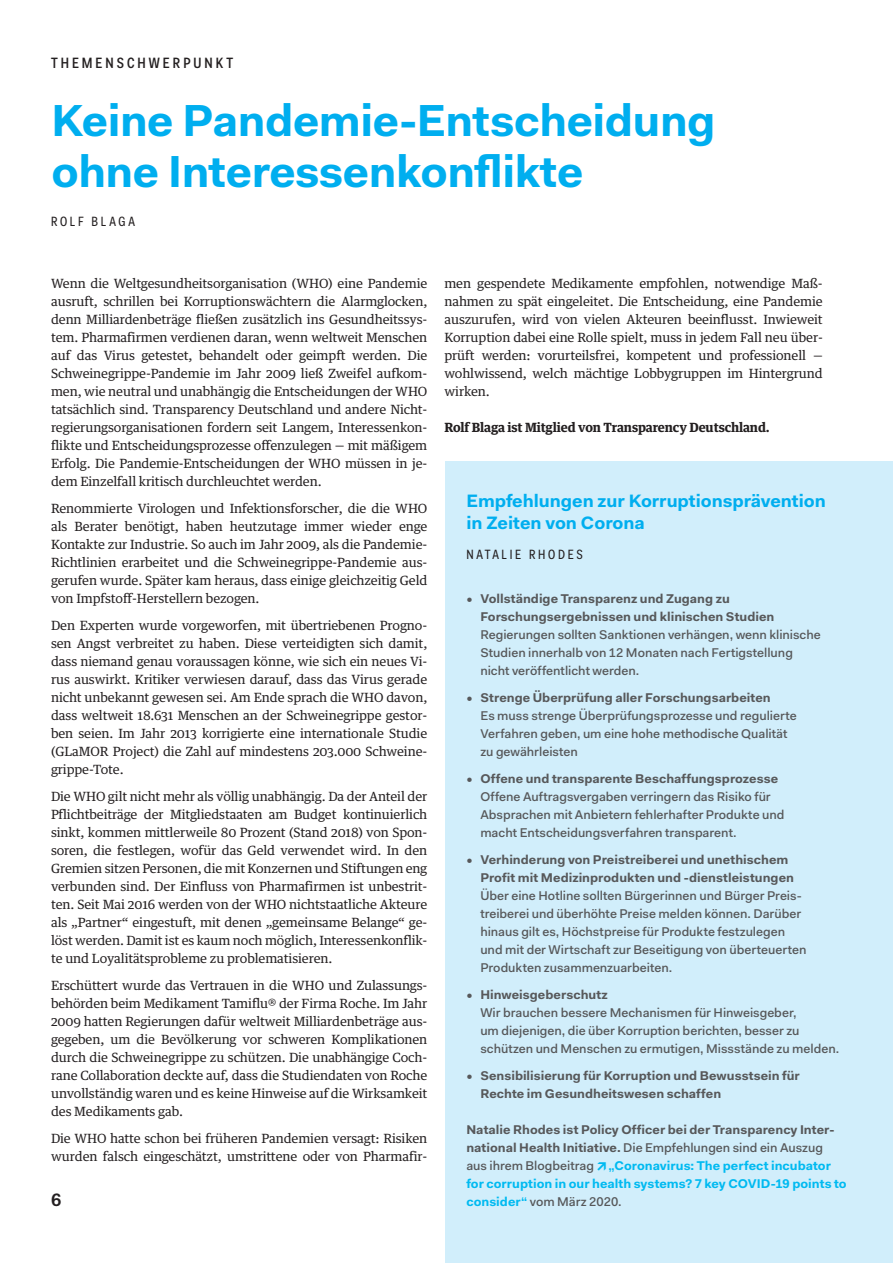
<style>
.page{position:relative;width:893px;height:1263px;background:#fff}
.page>*{position:absolute;margin:0;border:0;box-sizing:border-box;transform-origin:0 0}
.t1{font:700 45px/51px "Fakt Pro";letter-spacing:-.01em;color:#00aeef}
.t2{font:700 18px/22.5px "Fakt Pro";letter-spacing:-.005em;color:#00aeef}
.t3{font:600 18px "Fakt Pro";color:#231f20}
.t4{font:500 15px "Fakt Con Pro";letter-spacing:.2em;color:#231f20}
.t5{font:13.5px "Fakt Con Pro";letter-spacing:.2em;color:#231f20}
.t6{font:12.75px/18px "Guardian Text Egyp";letter-spacing:-.01em;color:#231f20;text-align:justify}
.t7{font:500 12.75px/18px "Fakt Pro";color:#57585a}
.t8{font:700 12.75px/18px "Fakt Pro";color:#57585a}
.t9{font:700 12.75px/18px "Fakt Pro";color:#00baf1}
.t10{font:700 12.75px "Guardian Text Egyp";letter-spacing:-.01em;color:#231f20}
.s1{color:#57585a}
.s2{font-weight:500;color:#57585a}
</style>
<div class="page">
<div style="left:445px;top:461px;width:448px;height:802px;background:#d1eefb"></div>
<p class="t4" style="left:51px;top:53px;width:184px">THEMENSCHWERPUNKT</p>
<h1 class="t1" style="left:51px;top:95px;width:666px">Keine Pandemie-Entscheidung ohne Interessenkonflikte</h1>
<p class="t5" style="left:51px;top:212px;width:86px">ROLF BLAGA</p>
<p class="t6" style="left:51px;top:273px;width:378px">Wenn die Weltgesundheitsorganisation (WHO) eine Pandemie ausruft, schrillen bei Korruptionswächtern die Alarmglocken, denn Milliardenbeträge fließen zusätzlich ins Gesundheitssys&shy;tem. Pharmafirmen verdienen daran, wenn weltweit Menschen auf das Virus getestet, behandelt oder geimpft werden. Die Schweinegrippe-Pandemie im Jahr 2009 ließ Zweifel aufkom&shy;men, wie neutral und unabhängig die Entscheidungen der WHO tatsächlich sind. Transparency Deutschland und andere Nicht&shy;regierungsorganisationen fordern seit Langem, Interessenkon&shy;flikte und Entscheidungsprozesse offenzulegen — mit mäßigem Erfolg. Die Pandemie-Entscheidungen der WHO müssen in je&shy;dem Einzelfall kritisch durchleuchtet werden.</p>
<p class="t6" style="left:51px;top:498px;width:378px">Renommierte Virologen und Infektionsforscher, die die WHO als Berater benötigt, haben heutzutage immer wieder enge Kontakte zur Industrie. So auch im Jahr 2009, als die Pandemie-Richtlinien erarbeitet und die Schweinegrippe-Pandemie aus&shy;gerufen wurde. Später kam heraus, dass einige gleichzeitig Geld von Impfstoff-Herstellern bezogen.</p>
<p class="t6" style="left:51px;top:615px;width:378px">Den Experten wurde vorgeworfen, mit übertriebenen Progno&shy;sen Angst verbreitet zu haben. Diese verteidigten sich damit, dass niemand genau voraussagen könne, wie sich ein neues Vi&shy;rus auswirkt. Kritiker verwiesen darauf, dass das Virus gerade nicht unbekannt gewesen sei. Am Ende sprach die WHO davon, dass weltweit 18.631 Menschen an der Schweinegrippe gestor&shy;ben seien. Im Jahr 2013 korrigierte eine internationale Studie (GLaMOR Project) die Zahl auf mindestens 203.000 Schweine&shy;grippe-Tote.</p>
<p class="t6" style="left:51px;top:786px;width:378px">Die WHO gilt nicht mehr als völlig unabhängig. Da der Anteil der Pflichtbeiträge der Mitgliedstaaten am Budget kontinuierlich sinkt, kommen mittlerweile 80 Prozent (Stand 2018) von Spon&shy;soren, die festlegen, wofür das Geld verwendet wird. In den Gremien sitzen Personen, die mit Konzernen und Stiftungen eng verbunden sind. Der Einfluss von Pharmafirmen ist unbestrit&shy;ten. Seit Mai 2016 werden von der WHO nichtstaatliche Akteure als „Partner“ eingestuft, mit denen „gemeinsame Belange“ ge&shy;löst werden. Damit ist es kaum noch möglich, Interessenkonflik&shy;te und Loyalitätsprobleme zu problematisieren.</p>
<p class="t6" style="left:51px;top:975px;width:378px">Erschüttert wurde das Vertrauen in die WHO und Zulassungs&shy;behörden beim Medikament Tamiflu® der Firma Roche. Im Jahr 2009 hatten Regierungen dafür weltweit Milliardenbeträge aus&shy;gegeben, um die Bevölkerung vor schweren Komplikationen durch die Schweinegrippe zu schützen. Die unabhängige Coch&shy;rane Collaboration deckte auf, dass die Studiendaten von Roche unvollständig waren und es keine Hinweise auf die Wirksamkeit des Medikaments gab.</p>
<p class="t6" style="left:51px;top:1128px;width:378px">Die WHO hatte schon bei früheren Pandemien versagt: Risiken wurden falsch eingeschätzt, umstrittene oder von Pharmafir-</p>
<h2 class="t3" style="left:51px;top:1188px;width:12px">6</h2>
<p class="t6" style="left:444px;top:273px;width:380px">men gespendete Medikamente empfohlen, notwendige Maß&shy;nahmen zu spät eingeleitet. Die Entscheidung, eine Pandemie auszurufen, wird von vielen Akteuren beeinflusst. Inwieweit Korruption dabei eine Rolle spielt, muss in jedem Fall neu über&shy;prüft werden: vorurteilsfrei, kompetent und professionell — wohlwissend, welch mächtige Lobbygruppen im Hintergrund wirken.</p>
<p class="t10" style="left:444px;top:417px;width:327px">Rolf Blaga ist Mitglied von Transparency Deutschland.</p>
<h2 class="t2" style="left:466px;top:489px;width:361px">Empfehlungen zur Korruptionsprävention in Zeiten von Corona</h2>
<p class="t5" style="left:466px;top:546px;width:118px">NATALIE RHODES</p>
<p class="t8" style="left:480px;top:590px;width:296px;text-indent:-14px">• Vollständige Transparenz und Zugang zu<br>Forschungsergebnissen und klinischen Studien</p>
<p class="t7" style="left:480px;top:626px;width:342px">Regierungen sollten Sanktionen verhängen, wenn klinische<br>Studien innerhalb von 12 Monaten nach Fertigstellung nicht veröffentlicht werden.</p>
<p class="t8" style="left:466px;top:689px;width:306px">• Strenge Überprüfung aller Forschungsarbeiten</p>
<p class="t7" style="left:480px;top:707px;width:318px">Es muss strenge Überprüfungsprozesse und regulierte<br>Verfahren geben, um eine hohe methodische Qualität zu gewährleisten</p>
<p class="t8" style="left:466px;top:770px;width:313px">• Offene und transparente Beschaffungsprozesse</p>
<p class="t7" style="left:480px;top:788px;width:306px">Offene Auftragsvergaben verringern das Risiko für<br>Absprachen mit Anbietern fehlerhafter Produkte und macht Entscheidungsverfahren transparent.</p>
<p class="t8" style="left:480px;top:851px;width:315px;text-indent:-14px">• Verhinderung von Preistreiberei und unethischem<br>Profit mit Medizinprodukten und -dienstleistungen</p>
<p class="t7" style="left:480px;top:887px;width:328px">Über eine Hotline sollten Bürgerinnen und Bürger Preis&shy;treiberei und überhöhte Preise melden können. Darüber hinaus gilt es, Höchstpreise für Produkte festzulegen und mit der Wirtschaft zur Beseitigung von überteuerten Produkten zusammenzuarbeiten.</p>
<p class="t8" style="left:466px;top:986px;width:143px">• Hinweisgeberschutz</p>
<p class="t7" style="left:480px;top:1004px;width:360px">Wir brauchen bessere Mechanismen für Hinweisgeber,<br>um diejenigen, die über Korruption berichten, besser zu schützen und Menschen zu ermutigen, Missstände zu melden.</p>
<p class="t8" style="left:480px;top:1067px;width:321px;text-indent:-14px">• Sensibilisierung für Korruption und Bewusstsein für<br>Rechte im Gesundheitswesen schaffen</p>
<p class="t9" style="left:466px;top:1121px;width:382px"><span class="s1">Natalie Rhodes ist Policy Officer bei der Transparency Inter&shy;national Health Initiative.</span> <span class="s2">Die Empfehlungen sind ein Auszug aus ihrem Blogbeitrag</span> „Coronavirus: The perfect incubator for corruption in our health systems? 7 key COVID-19 points to consider“ <span class="s2">vom März 2020.</span></p>
</div>
